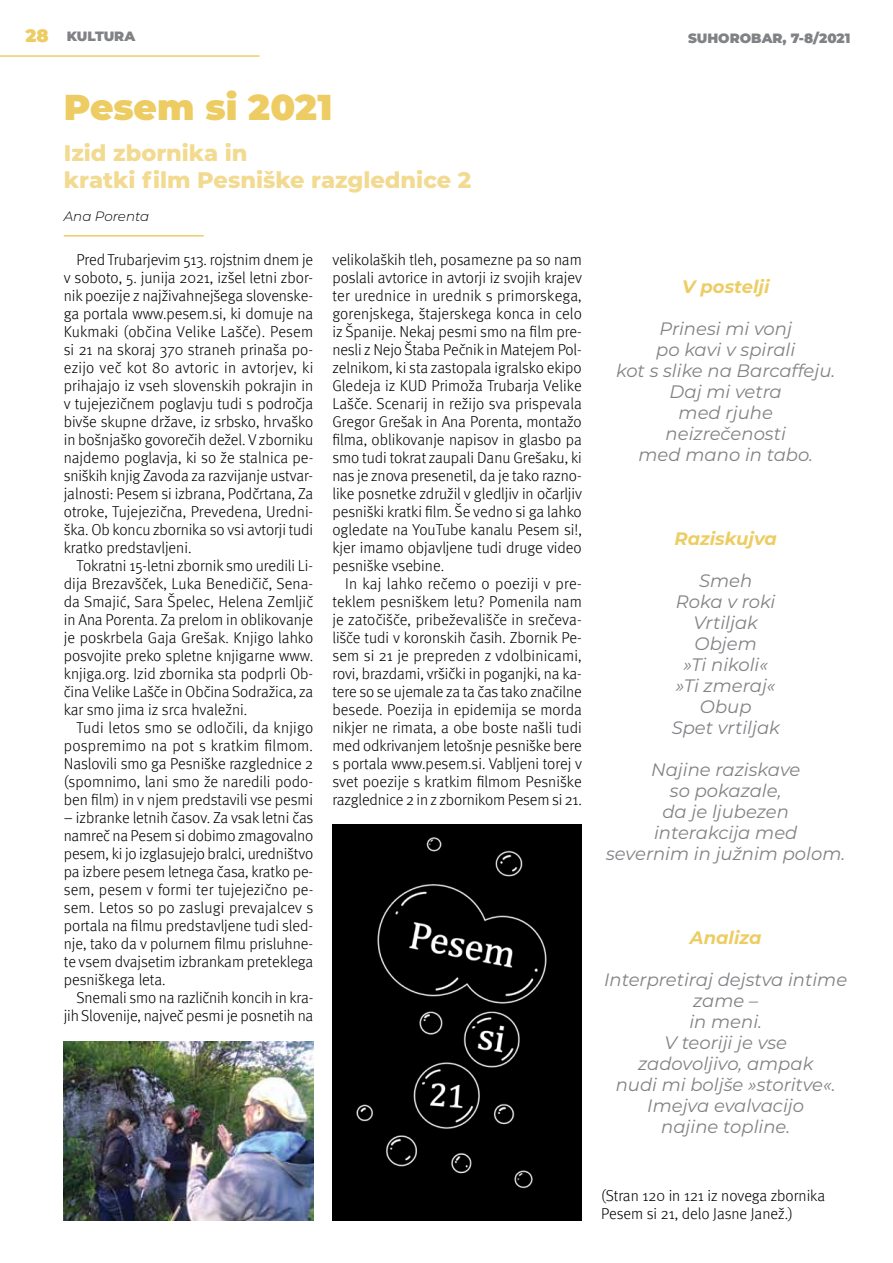
<style>
.page{position:relative;width:893px;height:1263px;background:#fff}
.page>*{position:absolute;margin:0;border:0;box-sizing:border-box;transform-origin:0 0}
.t1{font:900 36px "Montserrat";color:#edcd63}
.t2{font:800 22.5px/27px "Montserrat";color:#f2da90}
.t3{font:italic 18px/21px "Montserrat";color:#808285;text-align:center}
.t4{font:italic 700 18px "Montserrat";color:#edcd63}
.t5{font:300 15.75px/18px "Meta Pro";letter-spacing:-.005em;color:#000;text-align:justify}
.t6{font:900 13.5px "Montserrat";color:#808285}
.t7{font:italic 300 13.5px "Montserrat";color:#000}
.s1{font-size:18px;color:#edcd63}
</style>
<div class="page">
<hr style="left:0;top:55px;width:259px;height:2px;background:#edcd63">
<div style="left:332px;top:824px;width:250px;height:396px;background:#000"></div>
<img style="left:64px;top:1042px;width:249px;height:178px">
<hr style="left:64px;top:235px;width:140px;height:2px;background:#edcd63">
<p class="t6" style="left:26px;top:26px;width:111px"><span class="s1">28</span> KULTURA</p>
<p class="t6" style="left:688px;top:28px;width:164px">SUHOROBAR, 7-8/2021</p>
<h1 class="t1" style="left:64px;top:80px;width:270px">Pesem si 2021</h1>
<h2 class="t2" style="left:64px;top:138px;width:409px">Izid zbornika in<br>kratki film Pesniške razglednice 2</h2>
<p class="t7" style="left:64px;top:207px;width:87px">Ana Porenta</p>
<p class="t5" style="left:332px;top:250px;width:251px">velikolaških tleh, posamezne pa so nam poslali avtorice in avtorji iz svojih krajev ter urednice in urednik s primorskega, gorenjskega, štajerskega konca in celo iz Španije. Nekaj pesmi smo na film pre&shy;nesli z Nejo Štaba Pečnik in Matejem Pol&shy;zelnikom, ki sta zastopala igralsko ekipo Gledeja iz KUD Primoža Trubarja Velike Lašče. Scenarij in režijo sva prispevala Gregor Grešak in Ana Porenta, montažo filma, oblikovanje napisov in glasbo pa smo tudi tokrat zaupali Danu Grešaku, ki nas je znova presenetil, da je tako razno&shy;like posnetke združil v gledljiv in očarljiv pesniški kratki film. Še vedno si ga lahko ogledate na YouTube kanalu Pesem si!, kjer imamo objavljene tudi druge video pesniške vsebine.</p>
<p class="t5" style="left:332px;top:574px;width:251px;text-indent:13px">In kaj lahko rečemo o poeziji v pre&shy;teklem pesniškem letu? Pomenila nam je zatočišče, pribeževališče in srečeva&shy;lišče tudi v koronskih časih. Zbornik Pe&shy;sem si 21 je prepreden z vdolbinicami, rovi, brazdami, vršički in poganjki, na ka&shy;tere so se ujemale za ta čas tako značilne besede. Poezija in epidemija se morda nikjer ne rimata, a obe boste našli tudi med odkrivanjem letošnje pesniške bere s portala www.pesem.si. Vabljeni torej v svet poezije s kratkim filmom Pesniške razglednice 2 in z zbornikom Pesem si 21.</p>
<p class="t5" style="left:64px;top:250px;width:251px;text-indent:13px">Pred Trubarjevim 513. rojstnim dnem je v soboto, 5. junija 2021, izšel letni zbor&shy;nik poezije z najživahnejšega slovenske&shy;ga portala www.pesem.si, ki domuje na Kukmaki (občina Velike Lašče). Pesem si 21 na skoraj 370 straneh prinaša po&shy;ezijo več kot 80 avtoric in avtorjev, ki prihajajo iz vseh slovenskih pokrajin in v tujejezičnem poglavju tudi s področja bivše skupne države, iz srbsko, hrvaško in bošnjaško govorečih dežel. V zborniku najdemo poglavja, ki so že stalnica pe&shy;sniških knjig Zavoda za razvijanje ustvar&shy;jalnosti: Pesem si izbrana, Podčrtana, Za otroke, Tujejezična, Prevedena, Uredni&shy;ška. Ob koncu zbornika so vsi avtorji tudi kratko predstavljeni.</p>
<p class="t5" style="left:64px;top:556px;width:251px;text-indent:13px">Tokratni 15-letni zbornik smo uredili Li&shy;dija Brezavšček, Luka Benedičič, Sena&shy;da Smajić, Sara Špelec, Helena Zemljič in Ana Porenta. Za prelom in oblikovanje je poskrbela Gaja Grešak. Knjigo lahko posvojite preko spletne knjigarne www. knjiga.org. Izid zbornika sta podprli Ob&shy;čina Velike Lašče in Občina Sodražica, za kar smo jima iz srca hvaležni.</p>
<p class="t5" style="left:64px;top:718px;width:251px;text-indent:13px">Tudi letos smo se odločili, da knjigo pospremimo na pot s kratkim filmom.<br>Naslovili smo ga Pesniške razglednice 2 (spomnimo, lani smo že naredili podo&shy;ben film) in v njem predstavili vse pesmi</p>
<p class="t5" style="left:64px;top:808px;width:251px">– izbranke letnih časov. Za vsak letni čas namreč na Pesem si dobimo zmagovalno pesem, ki jo izglasujejo bralci, uredništvo pa izbere pesem letnega časa, kratko pe&shy;sem, pesem v formi ter tujejezično pe&shy;sem. Letos so po zaslugi prevajalcev s portala na filmu predstavljene tudi sled&shy;nje, tako da v polurnem filmu prisluhne&shy;te vsem dvajsetim izbrankam preteklega pesniškega leta.</p>
<p class="t5" style="left:64px;top:988px;width:251px;text-align:right">Snemali smo na različnih koncih in kra&shy;jih Slovenije, največ pesmi je posnetih na</p>
<p class="t4" style="left:682px;top:274px;width:89px">V postelji</p>
<p class="t3" style="left:616px;top:317px;width:221px">Prinesi mi vonj<br>po kavi v spirali<br>kot s slike na Barcaffeju.<br>Daj mi vetra<br>med rjuhe<br>neizrečenosti<br>med mano in tabo.</p>
<p class="t4" style="left:674px;top:526px;width:104px">Raziskujva</p>
<p class="t3" style="left:672px;top:569px;width:110px">Smeh<br>Roka v roki<br>Vrtiljak<br>Objem<br>»Ti nikoli« »Ti zmeraj«<br>Obup<br>Spet vrtiljak</p>
<p class="t3" style="left:606px;top:759px;width:241px">Najine raziskave<br>so pokazale,<br>da je ljubezen<br>interakcija med<br>severnim in južnim polom.</p>
<p class="t4" style="left:690px;top:925px;width:73px">Analiza</p>
<p class="t3" style="left:604px;top:969px;width:245px">Interpretiraj dejstva intime zame –<br>in meni.<br>V teoriji je vse<br>zadovoljivo, ampak<br>nudi mi boljše »storitve«.<br>Imejva evalvacijo<br>najine topline.</p>
<p class="t5" style="left:601px;top:1186px;width:226px">(Stran 120 in 121 iz novega zbornika<br>Pesem si 21, delo Jasne Janež.)</p>
</div>
